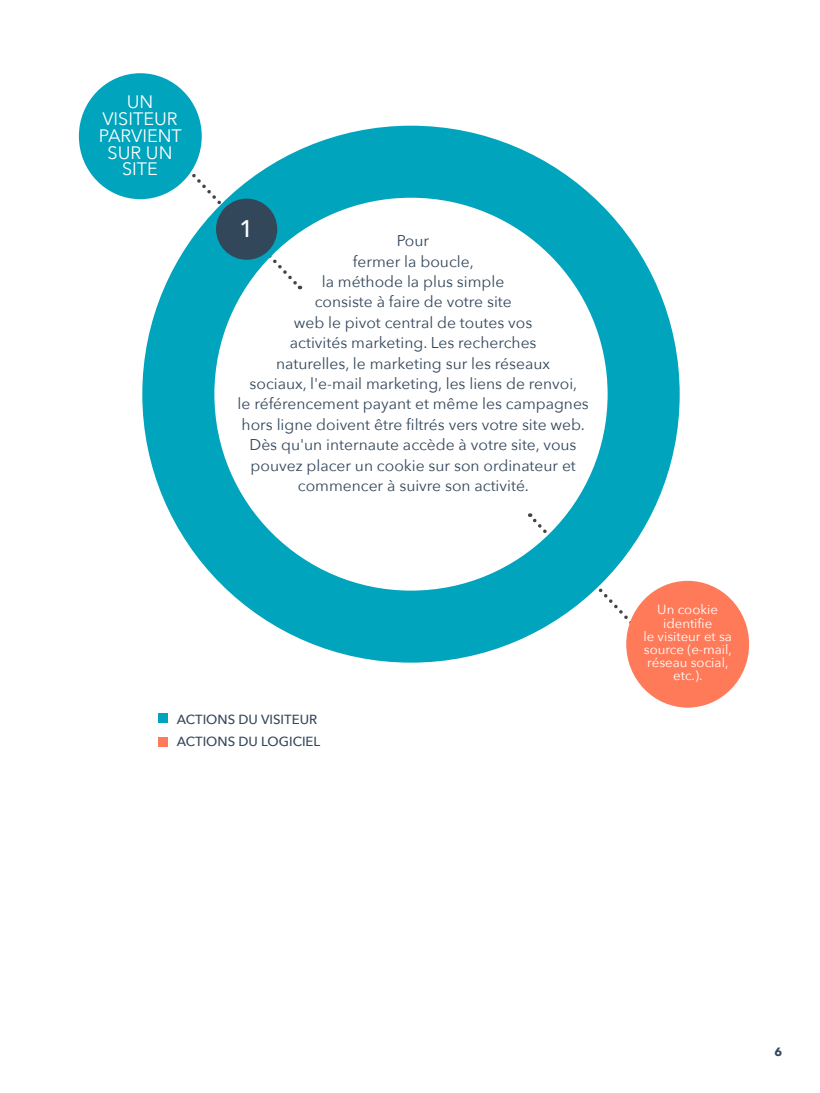
<style>
.page{position:relative;width:820px;height:1093px;background:#fff}
.page>*{position:absolute;margin:0;border:0;box-sizing:border-box;transform-origin:0 0}
.t1{font:500 24px "Avenir Next";color:#fff}
.t2{font:18px/16.8px "Avenir Next";color:#fff;text-align:center}
.t3{font:15.6px/20.4px "Avenir Next";color:#33475b;text-align:center}
.t4{font:13.2px/13.2px "Avenir Next";color:#fff;text-align:center}
.t5{font:500 13.2px/21.6px "Avenir Next";color:#33475b}
.t6{font:700 12px "Avenir Next";color:#33475b}
</style>
<div class="page">
<svg style="left:184px;top:163px;width:118px;height:127px"></svg>
<svg style="left:529px;top:513px;width:114px;height:122px"></svg>
<div style="left:142px;top:126px;width:537px;height:537px;border:72px solid #00a4bd;border-radius:50%"></div>
<div style="left:216px;top:199px;width:61px;height:61px;background:#33475b;border-radius:50%"></div>
<div style="left:626px;top:581px;width:122px;height:126px;background:#ff7a59;border-radius:50%"></div>
<div style="left:79px;top:73px;width:123px;height:126px;background:#00a4bd;border-radius:50%"></div>
<div style="left:158px;top:714px;width:9px;height:9px;background:#00a4bd"></div>
<svg style="left:158px;top:737px;width:9px;height:9px"></svg>
<p class="t2" style="left:99px;top:93px;width:85px">UN<br>VISITEUR<br>PARVIENT<br>SUR UN<br>SITE</p>
<h1 class="t1" style="left:239px;top:209px;width:16px">1</h1>
<p class="t3" style="left:237px;top:230px;width:352px">Pour<br>fermer la boucle,<br>la méthode la plus simple<br>consiste à faire de votre site<br>web le pivot central de toutes vos<br>activités marketing. Les recherches<br>naturelles, le marketing sur les réseaux<br>sociaux, l'e-mail marketing, les liens de renvoi,<br>le référencement payant et même les campagnes hors ligne doivent être filtrés vers votre site web.<br>Dès qu'un internaute accède à votre site, vous pouvez placer un cookie sur son ordinateur et commencer à suivre son activité.</p>
<p class="t5" style="left:177px;top:708px;width:145px">ACTIONS DU VISITEUR<br>ACTIONS DU LOGICIEL</p>
<p class="t4" style="left:643px;top:603px;width:90px">Un cookie identifie<br>le visiteur et sa source (e-mail, réseau social, etc.).</p>
<p class="t6" style="left:774px;top:1045px;width:9px">6</p>
</div>
